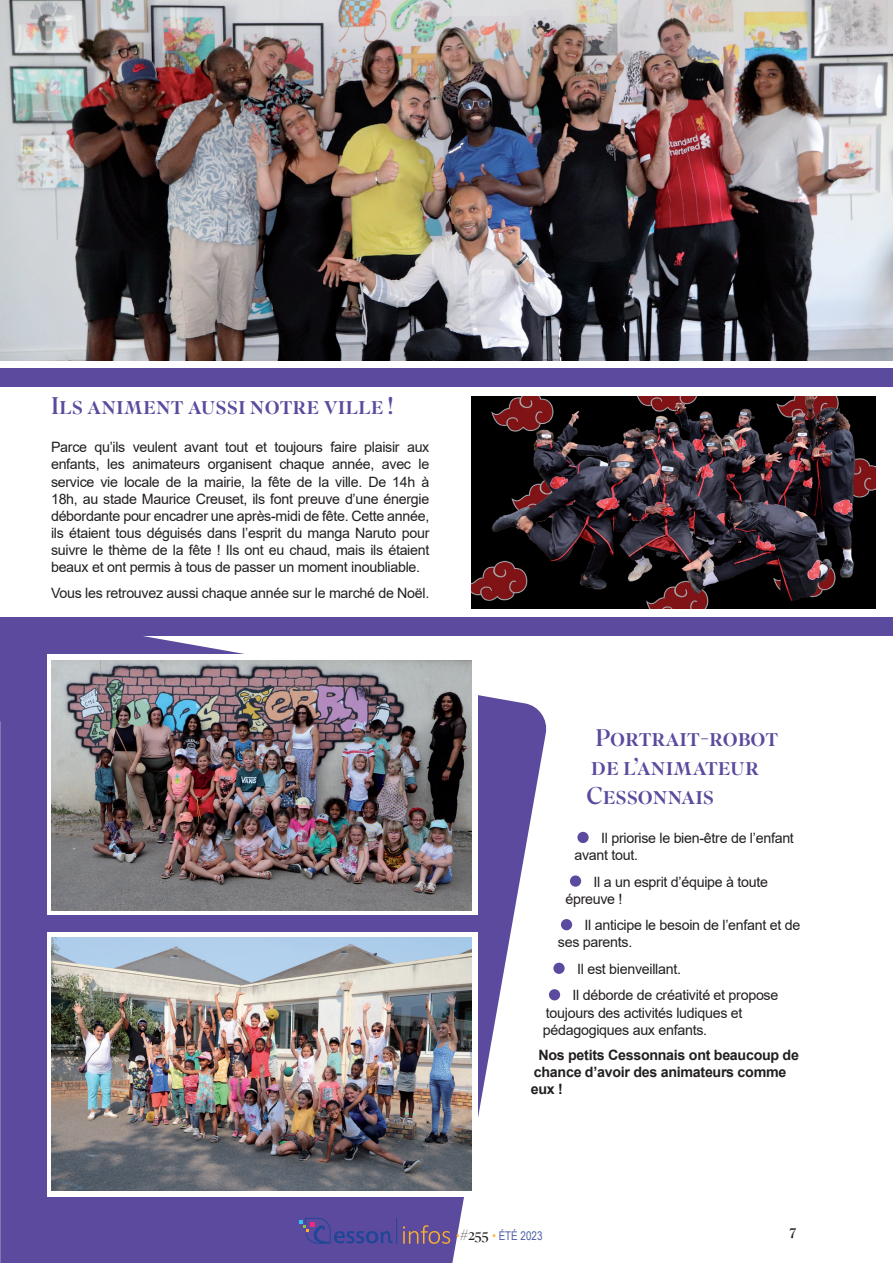
<style>
.page{position:relative;width:893px;height:1263px;background:#fff}
.page>*{position:absolute;margin:0;border:0;box-sizing:border-box;transform-origin:0 0}
.t1{font:24px/28.8px "Superior Title";color:#5c4a9e}
.t2{font:15px "Superior Title";color:#231f20}
.t3{font:14.25px/17.1px "Arial";letter-spacing:-.02em;color:#231f20}
.t4{font:700 14.25px/17.1px "Arial";letter-spacing:-.02em;color:#231f20}
.t5{font:12px "Arial Narrow";color:#4b60a6}
.s1{color:#fbb02d}
.s2{font-family:"Superior Title";font-weight:300;font-size:15px;color:#231f20}
</style>
<div class="page">
<svg style="left:0;top:636px;width:547px;height:627px;fill:#5c4a9e"></svg>
<div style="left:0;top:636px;width:79px;height:138px;background:#5c4a9e"></div>
<div style="left:47px;top:654px;width:431px;height:261px;background:#fff"></div>
<div style="left:47px;top:932px;width:431px;height:265px;background:#fff"></div>
<img style="left:0;top:0;width:893px;height:361px">
<div style="left:577px;top:832px;width:12px;height:11px;background:#5c4a9e;border-radius:50%"></div>
<div style="left:570px;top:875px;width:11px;height:12px;background:#5c4a9e;border-radius:50%"></div>
<div style="left:561px;top:919px;width:11px;height:11px;background:#5c4a9e;border-radius:50%"></div>
<div style="left:553px;top:963px;width:12px;height:11px;background:#5c4a9e;border-radius:50%"></div>
<div style="left:549px;top:989px;width:11px;height:11px;background:#5c4a9e;border-radius:50%"></div>
<img style="left:472px;top:396px;width:404px;height:212px">
<div style="left:0;top:368px;width:893px;height:19px;background:#5c4a9e"></div>
<div style="left:0;top:617px;width:893px;height:19px;background:#5c4a9e"></div>
<img style="left:51px;top:660px;width:421px;height:250px">
<img style="left:51px;top:937px;width:421px;height:254px">
<svg style="left:403px;top:1225px;width:47px;height:19px"></svg>
<svg style="left:299px;top:1218px;width:98px;height:26px;background:#514a9b"></svg>
<h1 class="t1" style="left:51px;top:392px;width:344px">Ils animent aussi notre ville !</h1>
<p class="t3" style="left:51px;top:439px;width:380px;text-align:justify">Parce qu’ils veulent avant tout et toujours faire plaisir aux enfants, les animateurs organisent chaque année, avec le service vie locale de la mairie, la fête de la ville. De 14h à 18h, au stade Maurice Creuset, ils font preuve d’une énergie débordante pour encadrer une après-midi de fête. Cette année, ils étaient tous déguisés dans l’esprit du manga Naruto pour suivre le thème de la fête ! Ils ont eu chaud, mais ils étaient beaux et ont permis à tous de passer un moment inoubliable.</p>
<p class="t3" style="left:51px;top:584px;width:380px">Vous les retrouvez aussi chaque année sur le marché de Noël.</p>
<h1 class="t1" style="left:586px;top:724px;width:193px;text-indent:9px">Portrait-robot de l’animateur<br>Cessonnais</h1>
<p class="t3" style="left:574px;top:829px;width:221px;text-indent:27px">Il priorise le bien-être de l’enfant avant tout.</p>
<p class="t3" style="left:565px;top:873px;width:204px;text-indent:28px">Il a un esprit d’équipe à toute épreuve !</p>
<p class="t3" style="left:558px;top:917px;width:244px;text-indent:27px">Il anticipe le besoin de l’enfant et de ses parents.</p>
<p class="t3" style="left:573px;top:955px;width:207px;line-height:26.5px;text-indent:4px">Il est bienveillant.<br>Il déborde de créativité et propose</p>
<p class="t3" style="left:543px;top:1004px;width:201px">toujours des activités ludiques et pédagogiques aux enfants.</p>
<p class="t4" style="left:531px;top:1047px;width:270px;text-indent:8px">Nos petits Cessonnais ont beaucoup de chance d’avoir des animateurs comme eux !</p>
<p class="t5" style="left:456px;top:1227px;width:88px"><span class="s1">•</span><span class="s2">#255</span> <span class="s1">•</span> ÉTÉ 2023</p>
<p class="t2" style="left:789px;top:1222px;width:8px">7</p>
</div>
